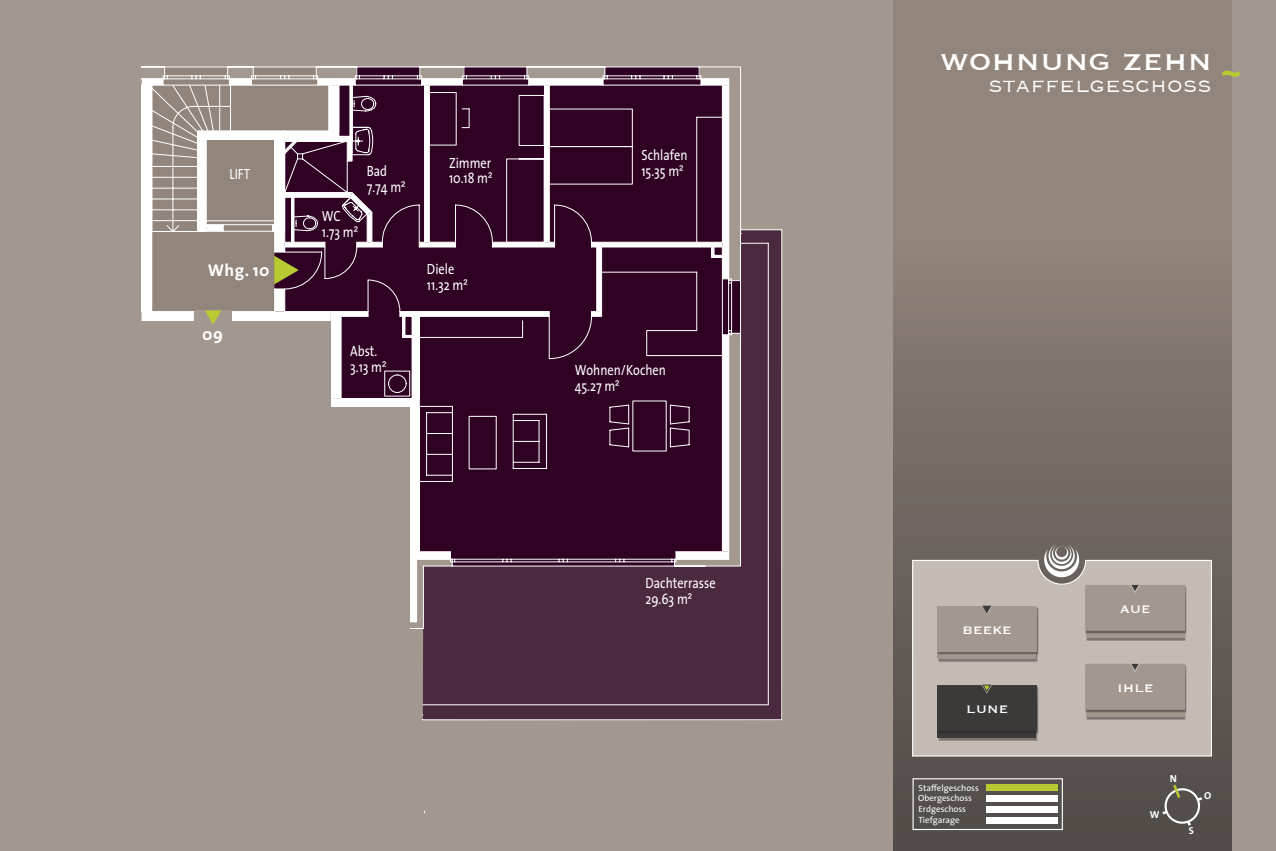
<style>
.page{position:relative;width:1276px;height:851px;background:#fff}
.page>*{position:absolute;margin:0;border:0;box-sizing:border-box;transform-origin:0 0}
.t1{font:36px "Copperplate";letter-spacing:.01em;color:#fff}
.t2{font:300 25.5px "Copperplate";letter-spacing:.01em;color:#fff}
.t3{font:17.1px "Copperplate";letter-spacing:.01em;color:#fff}
.t4{font:700 17.1px "The Sans";letter-spacing:.02em;color:#fff}
.t5{font:14.85px/15.6px "The Sans";color:#fff;scale:.83 1}
.t6{font:700 10.2px "The Sans";color:#fff}
.t7{font:9px/10.8px "The Sans";color:#fff}
.s1{font-family:"Arial"}
</style>
<div class="page">
<div style="left:0;top:0;width:1276px;height:850px;background:#a3988f"></div>
<div style="left:893px;top:0;width:338px;height:850px;background:#92857b"></div>
<div style="left:893px;top:147px;width:338px;height:703px;background:linear-gradient(to bottom,#96897f,#504b49)"></div>
<div style="left:986px;top:784px;width:71px;height:6px;background:#b8ca32"></div>
<div style="left:912px;top:778px;width:151px;height:51px;border:1px solid #fff"></div>
<div style="left:986px;top:795px;width:71px;height:6px;background:#fff"></div>
<div style="left:986px;top:806px;width:71px;height:6px;background:#fff"></div>
<div style="left:986px;top:816px;width:71px;height:7px;background:#fff"></div>
<div style="left:741px;top:230px;width:40px;height:489px;background:#4b293e"></div>
<svg style="left:142px;top:66px;width:599px;height:563px"></svg>
<hr style="left:422px;top:719px;width:360px;height:1px;background:#fff">
<hr style="left:422px;top:704px;width:346px;height:1px;background:#fff">
<hr style="left:740px;top:229px;width:41px;height:1px;background:#fff">
<hr style="left:781px;top:229px;width:1px;height:491px;background:#fff">
<svg style="left:740px;top:243px;width:28px;height:1px"></svg>
<hr style="left:768px;top:243px;width:1px;height:462px;background:#fff">
<svg style="left:142px;top:78px;width:586px;height:642px"></svg>
<svg style="left:1161px;top:784px;width:41px;height:43px;background:#6d6863"></svg>
<div style="left:379px;top:629px;width:43px;height:116px;background:#a3988f"></div>
<div style="left:911px;top:559px;width:301px;height:198px;background:#c4bbb5"></div>
<svg style="left:1044px;top:544px;width:35px;height:33px"></svg>
<div style="left:937px;top:617px;width:100px;height:45px;background:#7c7572"></div>
<div style="left:938px;top:616px;width:98px;height:43px;background:linear-gradient(to right,#9b9188,#9b9088)"></div>
<div style="left:936px;top:607px;width:102px;height:47px;background:#6d6460"></div>
<div style="left:937px;top:605px;width:100px;height:47px;background:#a3988f"></div>
<div style="left:937px;top:696px;width:100px;height:45px;background:#7c7572"></div>
<div style="left:938px;top:695px;width:98px;height:43px;background:#3b3a39"></div>
<div style="left:936px;top:686px;width:102px;height:47px;background:#231f20;opacity:.45"></div>
<svg style="left:937px;top:684px;width:100px;height:46px"></svg>
<div style="left:1086px;top:596px;width:100px;height:45px;background:#7c7572"></div>
<div style="left:1086px;top:595px;width:98px;height:43px;background:linear-gradient(to right,#9b9188,#9b9088)"></div>
<div style="left:1085px;top:585px;width:101px;height:48px;background:#231f20;opacity:.45"></div>
<div style="left:1085px;top:584px;width:100px;height:46px;background:#a3988f"></div>
<div style="left:1086px;top:675px;width:100px;height:45px;background:#7c7572"></div>
<div style="left:1086px;top:674px;width:98px;height:43px;background:linear-gradient(to right,#9b9188,#9b9088)"></div>
<div style="left:1085px;top:664px;width:101px;height:48px;background:#231f20;opacity:.45"></div>
<div style="left:1085px;top:663px;width:100px;height:46px;background:#a3988f"></div>
<p class="t5" style="left:229px;top:166px;width:26px">LIFT</p>
<p class="t4" style="left:208px;top:255px;width:63px">Whg. 10</p>
<p class="t4" style="left:202px;top:320px;width:22px">09</p>
<p class="t5" style="left:322px;top:208px;width:45px">WC<br>1.73 m<span class="s1">²</span></p>
<p class="t5" style="left:367px;top:163px;width:48px">Bad<br>7.74 m<span class="s1">²</span></p>
<p class="t5" style="left:350px;top:342px;width:45px">Abst.<br>3.13 m<span class="s1">²</span></p>
<p class="t5" style="left:449px;top:154px;width:54px">Zimmer<br>10.18 m<span class="s1">²</span></p>
<p class="t5" style="left:427px;top:261px;width:50px">Diele<br>11.32 m<span class="s1">²</span></p>
<p class="t5" style="left:641px;top:147px;width:57px">Schlafen<br>15.35 m<span class="s1">²</span></p>
<p class="t5" style="left:575px;top:362px;width:111px">Wohnen/Kochen<br>45.27 m<span class="s1">²</span></p>
<p class="t5" style="left:645px;top:574px;width:86px">Dachterrasse<br>29.63 m<span class="s1">²</span></p>
<h1 class="t1" style="left:940px;top:37px;width:273px">wohnung zehn</h1>
<h2 class="t2" style="left:988px;top:68px;width:255px">staffelgeschoss <sup>~</sup></h2>
<p class="t3" style="left:962px;top:618px;width:51px">beeke</p>
<p class="t3" style="left:966px;top:697px;width:44px">lune</p>
<p class="t7" style="left:918px;top:781px;width:62px">Staffelgeschoss</p>
<p class="t7" style="left:918px;top:792px;width:56px">Obergeschoss<br>Erdgeschoss<br>Tiefgarage</p>
<p class="t3" style="left:1120px;top:597px;width:32px">aue</p>
<p class="t3" style="left:1117px;top:676px;width:38px">ihle</p>
<p class="t6" style="left:1170px;top:769px;width:9px">N</p>
<p class="t6" style="left:1150px;top:805px;width:11px">W</p>
<p class="t6" style="left:1204px;top:787px;width:9px">O</p>
<p class="t6" style="left:1188px;top:822px;width:7px">S</p>
</div>
